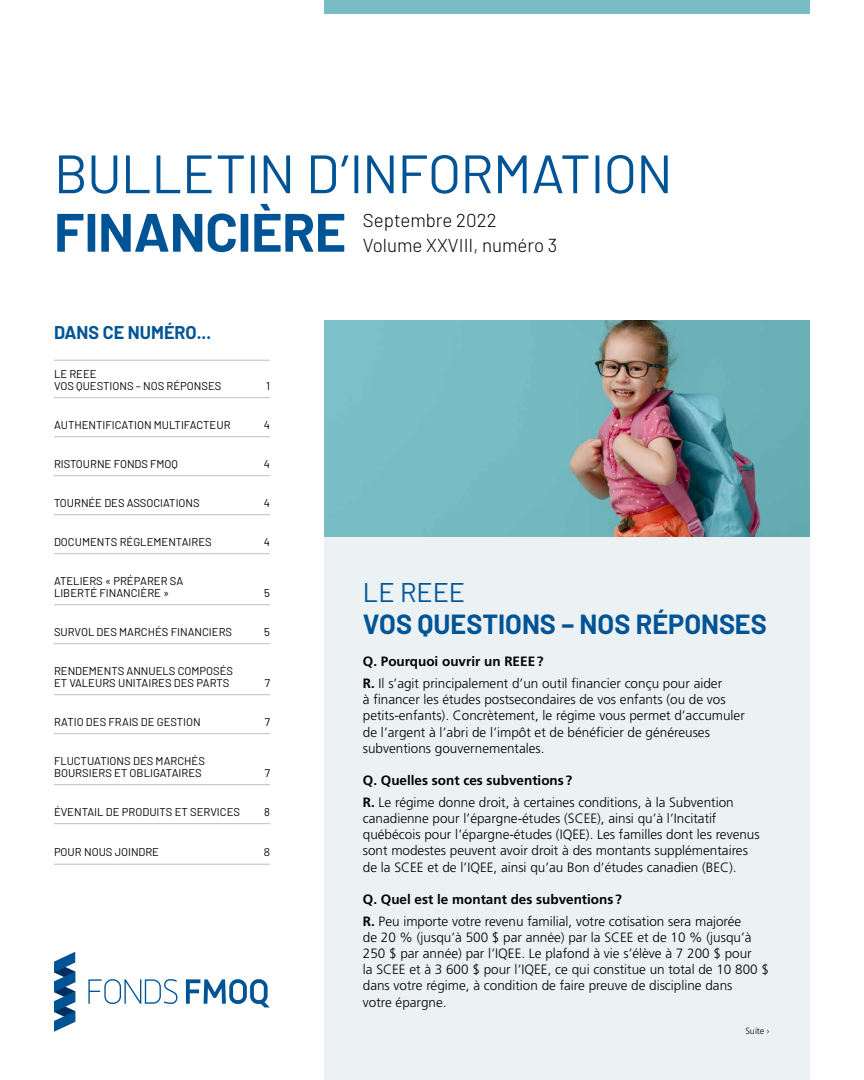
<style>
.page{position:relative;width:864px;height:1080px;background:#fff}
.page>*{position:absolute;margin:0;border:0;box-sizing:border-box;transform-origin:0 0}
.t1{font:54px "Barlow";letter-spacing:-.015em;color:#005496}
.t2{font:700 54px "Barlow";letter-spacing:-.01em;color:#005496}
.t3{font:700 27px "Barlow";color:#005496}
.t4{font:27px "Barlow";letter-spacing:-.005em;color:#005496}
.t5{font:300 18.75px/24.3px "Barlow";color:#000}
.t6{font:700 18px "Barlow";color:#005496}
.t7{font:300 13.5px/16.2px "Frutiger LT Pro";color:#000}
.t8{font:11.25px/12px "Barlow";color:#000}
.t9{font:300 11.25px "Frutiger LT Pro";color:#000}
.t10{font:300 9px "Frutiger LT Pro";color:#000}
.s1{font-weight:700}
</style>
<div class="page">
<hr style="left:54px;top:360px;width:216px;height:1px;background:#bcbec0">
<hr style="left:54px;top:397px;width:216px;height:1px;background:#bcbec0">
<hr style="left:54px;top:436px;width:216px;height:1px;background:#bcbec0">
<hr style="left:54px;top:475px;width:216px;height:1px;background:#bcbec0">
<hr style="left:54px;top:514px;width:216px;height:1px;background:#bcbec0">
<hr style="left:54px;top:553px;width:216px;height:1px;background:#bcbec0">
<hr style="left:54px;top:604px;width:216px;height:1px;background:#bcbec0">
<hr style="left:54px;top:643px;width:216px;height:1px;background:#bcbec0">
<hr style="left:54px;top:694px;width:216px;height:1px;background:#bcbec0">
<hr style="left:54px;top:733px;width:216px;height:1px;background:#bcbec0">
<hr style="left:54px;top:784px;width:216px;height:1px;background:#bcbec0">
<hr style="left:54px;top:823px;width:216px;height:1px;background:#bcbec0">
<hr style="left:54px;top:864px;width:216px;height:1px;background:#bcbec0">
<div style="left:324px;top:321px;width:486px;height:759px;background:#ecf1f4"></div>
<div style="left:324px;top:0;width:486px;height:14px;background:#78bdc4"></div>
<svg style="left:88px;top:979px;width:89px;height:25px"></svg>
<svg style="left:186px;top:979px;width:84px;height:28px"></svg>
<svg style="left:54px;top:952px;width:21px;height:80px"></svg>
<img style="left:324px;top:321px;width:486px;height:216px">
<h1 class="t1" style="left:54px;top:135px;width:620px">BULLETIN D’INFORMATION</h1>
<h1 class="t2" style="left:54px;top:192px;width:294px">FINANCIÈRE</h1>
<h3 class="t5" style="left:363px;top:207px;width:196px">Septembre 2022<br>Volume XXVIII, numéro 3</h3>
<h3 class="t6" style="left:54px;top:319px;width:159px">DANS CE NUMÉRO...</h3>
<p class="t8" style="left:54px;top:367px;width:169px">LE REEE<br>VOS QUESTIONS – NOS RÉPONSES</p>
<p class="t8" style="left:266px;top:379px;width:5px">1</p>
<p class="t8" style="left:54px;top:418px;width:178px">AUTHENTIFICATION MULTIFACTEUR</p>
<p class="t8" style="left:264px;top:418px;width:8px">4</p>
<p class="t8" style="left:54px;top:457px;width:126px">RISTOURNE FONDS FMOQ</p>
<p class="t8" style="left:264px;top:457px;width:8px">4</p>
<p class="t8" style="left:54px;top:496px;width:147px">TOURNÉE DES ASSOCIATIONS</p>
<p class="t8" style="left:264px;top:496px;width:8px">4</p>
<p class="t8" style="left:54px;top:535px;width:159px">DOCUMENTS RÉGLEMENTAIRES</p>
<p class="t8" style="left:264px;top:535px;width:8px">4</p>
<p class="t8" style="left:54px;top:574px;width:131px">ATELIERS « PRÉPARER SA<br>LIBERTÉ FINANCIÈRE »</p>
<p class="t8" style="left:264px;top:586px;width:7px">5</p>
<p class="t8" style="left:54px;top:625px;width:180px">SURVOL DES MARCHÉS FINANCIERS</p>
<p class="t8" style="left:264px;top:625px;width:7px">5</p>
<p class="t8" style="left:54px;top:664px;width:181px">RENDEMENTS ANNUELS COMPOSÉS<br>ET VALEURS UNITAIRES DES PARTS</p>
<p class="t8" style="left:265px;top:676px;width:7px">7</p>
<p class="t8" style="left:54px;top:715px;width:148px">RATIO DES FRAIS DE GESTION</p>
<p class="t8" style="left:265px;top:715px;width:7px">7</p>
<p class="t8" style="left:54px;top:754px;width:152px">FLUCTUATIONS DES MARCHÉS<br>BOURSIERS ET OBLIGATAIRES</p>
<p class="t8" style="left:265px;top:766px;width:7px">7</p>
<p class="t8" style="left:54px;top:805px;width:188px">ÉVENTAIL DE PRODUITS ET SERVICES</p>
<p class="t8" style="left:264px;top:805px;width:7px">8</p>
<p class="t8" style="left:54px;top:845px;width:107px">POUR NOUS JOINDRE</p>
<p class="t9" style="left:264px;top:846px;width:8px">8</p>
<h2 class="t4" style="left:363px;top:572px;width:104px">LE REEE</h2>
<h2 class="t3" style="left:363px;top:604px;width:405px">VOS QUESTIONS – NOS RÉPONSES</h2>
<p class="t7" style="left:363px;top:651px;width:361px;line-height:21.6px"><span class="s1">Q. Pourquoi ouvrir un REEE?<br>R.</span> Il s’agit principalement d’un outil financier conçu pour aider</p>
<p class="t7" style="left:363px;top:691px;width:384px">à financer les études postsecondaires de vos enfants (ou de vos petits-enfants). Concrètement, le régime vous permet d’accumuler de l’argent à l’abri de l’impôt et de bénéficier de généreuses subventions gouvernementales.</p>
<p class="t7" style="left:363px;top:770px;width:372px;line-height:21.6px"><span class="s1">Q. Quelles sont ces subventions?<br>R.</span> Le régime donne droit, à certaines conditions, à la Subvention</p>
<p class="t7" style="left:363px;top:810px;width:398px">canadienne pour l’épargne-études (SCEE), ainsi qu’à l’Incitatif québécois pour l’épargne-études (IQEE). Les familles dont les revenus sont modestes peuvent avoir droit à des montants supplémentaires de la SCEE et de l’IQEE, ainsi qu’au Bon d’études canadien (BEC).</p>
<p class="t7" style="left:363px;top:889px;width:380px;line-height:21.6px"><span class="s1">Q. Quel est le montant des subventions?<br>R.</span> Peu importe votre revenu familial, votre cotisation sera majorée</p>
<p class="t7" style="left:363px;top:929px;width:408px">de 20 % (jusqu’à 500 $ par année) par la SCEE et de 10 % (jusqu’à 250 $ par année) par l’IQEE. Le plafond à vie s’élève à 7 200 $ pour<br>la SCEE et à 3 600 $ pour l’IQEE, ce qui constitue un total de 10 800 $ dans votre régime, à condition de faire preuve de discipline dans<br>votre épargne.</p>
<p class="t10" style="left:745px;top:1025px;width:26px">Suite ›</p>
</div>
